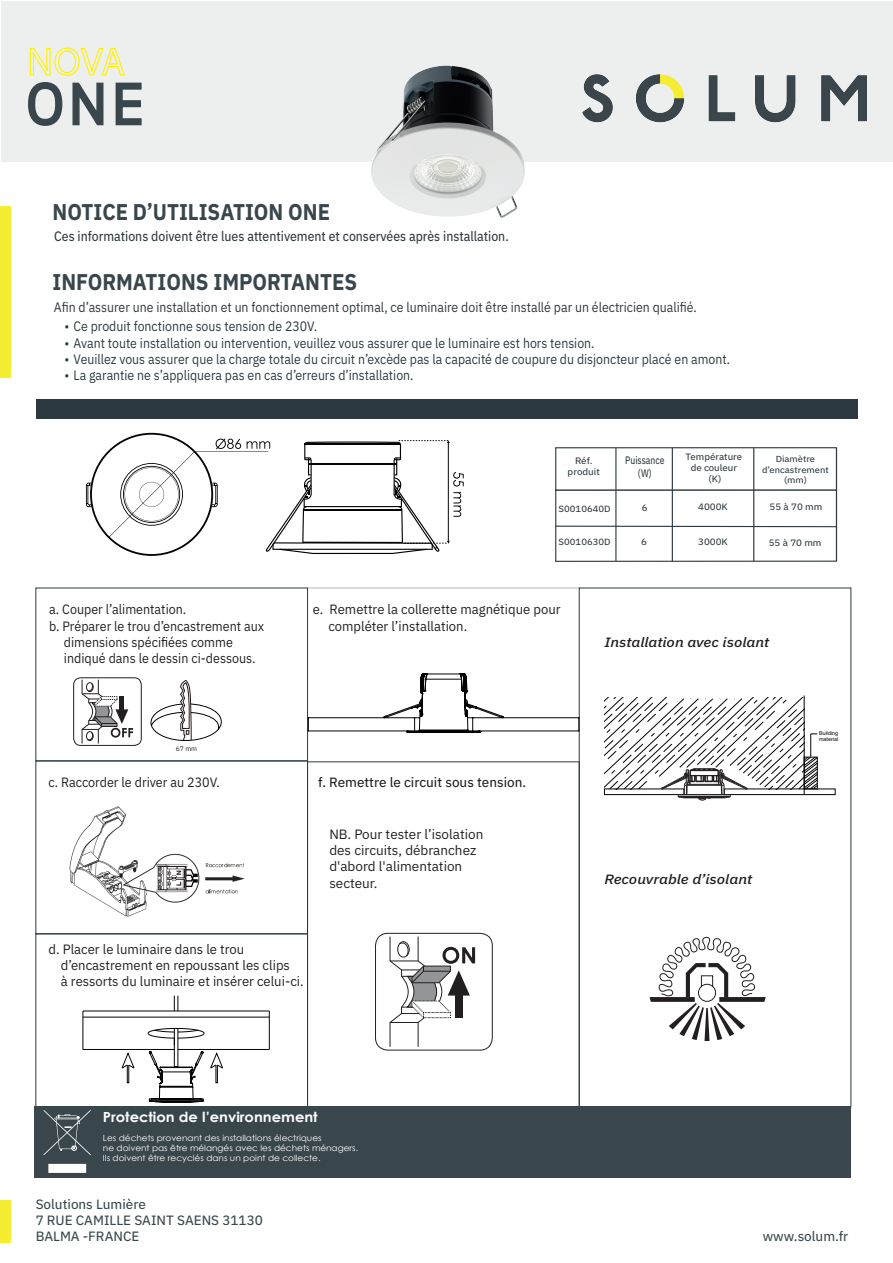
<style>
.page{position:relative;width:893px;height:1263px;background:#fff}
.page>*{position:absolute;margin:0;border:0;box-sizing:border-box;transform-origin:0 0}
.t1{font:700 22.8px "IBM Plex Sans";color:#39464c;scale:.9 1}
.t2{font:700 13.95px "Century Gothic";color:#fbfbfc;scale:1.06 1}
.t3{font:13.65px "IBM Plex Sans";color:#2c393e;scale:.9 1}
.t4{font:13.65px "IBM Plex Sans Text";color:#2c393e;scale:.9 1}
.t5{font:13.5px/16.2px "IBM Plex Sans";color:#231f20}
.t6{font:13.5px "IBM Plex Sans";color:#231f20;scale:.93 1}
.t7{font:13.5px/16.2px "IBM Plex Sans Text";color:#39464c}
.t8{font:italic 500 13.5px "IBM Plex Sans";color:#231f20;scale:1.13 1}
.t9{font:13.5px "IBM Plex Sans Text";color:#231f20}
.t10{font:10.8px/13px "IBM Plex Sans Text";color:#2c393e;text-align:center;scale:.79 1}
.t11{font:9.3px/11.1px "IBM Plex Sans Text";color:#2c393e;text-align:center;scale:1.06 1}
.t12{font:9.3px/11.1px "IBM Plex Sans Text";color:#2c393e;text-align:center;scale:1.05 1}
.t13{font:9px "IBM Plex Sans Text";color:#2c393e;scale:1.06 1}
.t14{font:8.7px/10.5px "IBM Plex Sans Text";color:#2c393e;text-align:center;scale:1.08 1}
.t15{font:8.4px/10.2px "Century Gothic";color:#fff;scale:1.06 1}
.t16{font:6.75px "IBM Plex Sans";color:#231f20}
.t17{font:5.4px/6.4px "Arial";color:#030303}
.t18{font:4.2px/4.9px "Arial";color:#030303;scale:.86 1}
</style>
<div class="page">
<div style="left:555px;top:447px;width:282px;height:44px;border:1px solid #2c393e"></div>
<div style="left:36px;top:588px;width:272px;height:173px;border:1px solid #2c393e"></div>
<div style="left:36px;top:761px;width:272px;height:173px;border:1px solid #2c393e"></div>
<div style="left:579px;top:588px;width:272px;height:519px;border:1px solid #2c393e"></div>
<div style="left:36px;top:934px;width:272px;height:173px;border:1px solid #2c393e"></div>
<div style="left:307px;top:762px;width:272px;height:345px;border:1px solid #2c393e"></div>
<div style="left:36px;top:400px;width:821px;height:19px;background:#2c393e"></div>
<hr style="left:308px;top:588px;width:271px;height:1px;background:#2c393e">
<hr style="left:615px;top:448px;width:1px;height:113px;background:#2c393e">
<hr style="left:672px;top:448px;width:1px;height:113px;background:#2c393e">
<hr style="left:753px;top:448px;width:1px;height:113px;background:#2c393e">
<hr style="left:836px;top:448px;width:1px;height:113px;background:#2c393e">
<div style="left:35px;top:1107px;width:816px;height:71px;background:#39464c"></div>
<svg style="left:43px;top:1110px;width:48px;height:63px"></svg>
<div style="left:1px;top:1px;width:892px;height:160px;background:#edefef"></div>
<svg style="left:28px;top:47px;width:114px;height:79px"></svg>
<img style="left:583px;top:74px;width:283px;height:49px">
<div style="left:0;top:206px;width:11px;height:172px;background:#f5ed31"></div>
<div style="left:0;top:1200px;width:11px;height:42px;background:#f5ed31"></div>
<svg style="left:150px;top:680px;width:71px;height:61px"></svg>
<div style="left:73px;top:677px;width:69px;height:69px;border:1px solid #231f20;border-radius:7px"></div>
<svg style="left:82px;top:679px;width:51px;height:65px"></svg>
<img style="left:69px;top:806px;width:176px;height:111px">
<svg style="left:308px;top:644px;width:271px;height:120px"></svg>
<div style="left:375px;top:933px;width:117px;height:117px;border:1px solid #231f20;border-radius:12px"></div>
<svg style="left:390px;top:936px;width:85px;height:111px"></svg>
<div style="left:724px;top:789px;width:111px;height:6px;border:1px solid #030303"></div>
<hr style="left:804px;top:695px;width:1px;height:100px;background:#030303">
<svg style="left:604px;top:698px;width:213px;height:102px"></svg>
<svg style="left:650px;top:937px;width:116px;height:104px"></svg>
<img style="left:364px;top:65px;width:167px;height:153px">
<svg style="left:86px;top:433px;width:378px;height:123px"></svg>
<svg style="left:555px;top:489px;width:283px;height:73px"></svg>
<hr style="left:83px;top:1011px;width:1px;height:38px;background:#050404">
<hr style="left:269px;top:1011px;width:1px;height:38px;background:#050404">
<svg style="left:174px;top:996px;width:5px;height:15px"></svg>
<hr style="left:83px;top:1049px;width:91px;height:1px;background:#050404">
<hr style="left:178px;top:1049px;width:91px;height:1px;background:#050404">
<hr style="left:83px;top:1017px;width:186px;height:1px;background:#050404">
<hr style="left:83px;top:1011px;width:186px;height:1px;background:#050404">
<svg style="left:121px;top:1052px;width:14px;height:31px"></svg>
<svg style="left:148px;top:1028px;width:75px;height:75px"></svg>
<h1 class="t1" style="left:53px;top:194px;width:310px">NOTICE D’UTILISATION ONE</h1>
<p class="t4" style="left:54px;top:226px;width:507px">Ces informations doivent être lues attentivement et conservées après installation.</p>
<h1 class="t1" style="left:53px;top:264px;width:340px">INFORMATIONS IMPORTANTES</h1>
<p class="t3" style="left:54px;top:296px;width:716px">Afin d’assurer une installation et un fonctionnement optimal, ce luminaire doit être installé par un électricien qualifié.</p>
<p class="t3" style="left:65px;top:316px;width:282px">• Ce produit fonctionne sous tension de 230V.</p>
<p class="t3" style="left:65px;top:332px;width:590px">• Avant toute installation ou intervention, veuillez vous assurer que le luminaire est hors tension.</p>
<p class="t3" style="left:65px;top:349px;width:741px">• Veuillez vous assurer que la charge totale du circuit n’excède pas la capacité de coupure du disjoncteur placé en amont.</p>
<p class="t3" style="left:65px;top:365px;width:389px">• La garantie ne s’appliquera pas en cas d’erreurs d’installation.</p>
<p class="t11" style="left:568px;top:454px;width:32px">Réf. produit</p>
<p class="t10" style="left:625px;top:453px;width:51px">Puissance (W)</p>
<p class="t12" style="left:686px;top:450px;width:55px">Température de couleur (K)</p>
<p class="t14" style="left:762px;top:453px;width:63px">Diamètre d’encastrement (mm)</p>
<p class="t13" style="left:559px;top:502px;width:50px">S0010640D</p>
<p class="t11" style="left:642px;top:501px;width:7px">6</p>
<p class="t11" style="left:770px;top:500px;width:51px">55 à 70 mm</p>
<p class="t11" style="left:698px;top:500px;width:30px">4000K</p>
<p class="t6" style="left:49px;top:599px;width:149px">a. Couper l’alimentation.</p>
<p class="t6" style="left:49px;top:615px;width:233px">b. Préparer le trou d’encastrement aux</p>
<p class="t6" style="left:64px;top:632px;width:183px">dimensions spécifiées comme</p>
<p class="t6" style="left:64px;top:648px;width:208px">indiqué dans le dessin ci-dessous.</p>
<p class="t16" style="left:176px;top:744px;width:23px">67 mm</p>
<p class="t13" style="left:559px;top:535px;width:50px">S0010630D</p>
<p class="t11" style="left:641px;top:535px;width:7px">6</p>
<p class="t11" style="left:698px;top:535px;width:30px">3000K</p>
<p class="t11" style="left:769px;top:536px;width:51px">55 à 70 mm</p>
<p class="t5" style="left:328px;top:600px;width:234px;text-indent:-15px">e. Remettre la collerette magnétique pour compléter l’installation.</p>
<p class="t8" style="left:604px;top:631px;width:147px">Installation avec isolant</p>
<p class="t17" style="left:819px;top:729px;width:21px">Building material</p>
<p class="t18" style="left:821px;top:733px;width:16px">Building material</p>
<p class="t6" style="left:48px;top:772px;width:186px">c. Raccorder le driver au 230V.</p>
<p class="t9" style="left:318px;top:772px;width:210px">f. Remettre le circuit sous tension.</p>
<p class="t5" style="left:61px;top:940px;width:244px;text-indent:-12px">d. Placer le luminaire dans le trou d’encastrement en repoussant les clips<br>à ressorts du luminaire et insérer celui-ci.</p>
<p class="t5" style="left:329px;top:825px;width:156px">NB. Pour tester l’isolation des circuits, débranchez d'abord l'alimentation secteur.</p>
<p class="t2" style="left:103px;top:1106px;width:204px">Protection de l’environnement</p>
<p class="t15" style="left:103px;top:1132px;width:242px">Les déchets provenant des installations électriques<br>ne doivent pas être mélangés avec les déchets ménagers.<br>Ils doivent être recyclés dans un point de collecte.</p>
<p class="t7" style="left:36px;top:1195px;width:229px">Solutions Lumière<br>7 RUE CAMILLE SAINT SAENS 31130<br>BALMA -FRANCE</p>
<p class="t8" style="left:604px;top:868px;width:132px">Recouvrable d’isolant</p>
<p class="t7" style="left:763px;top:1227px;width:87px">www.solum.fr</p>
</div>
